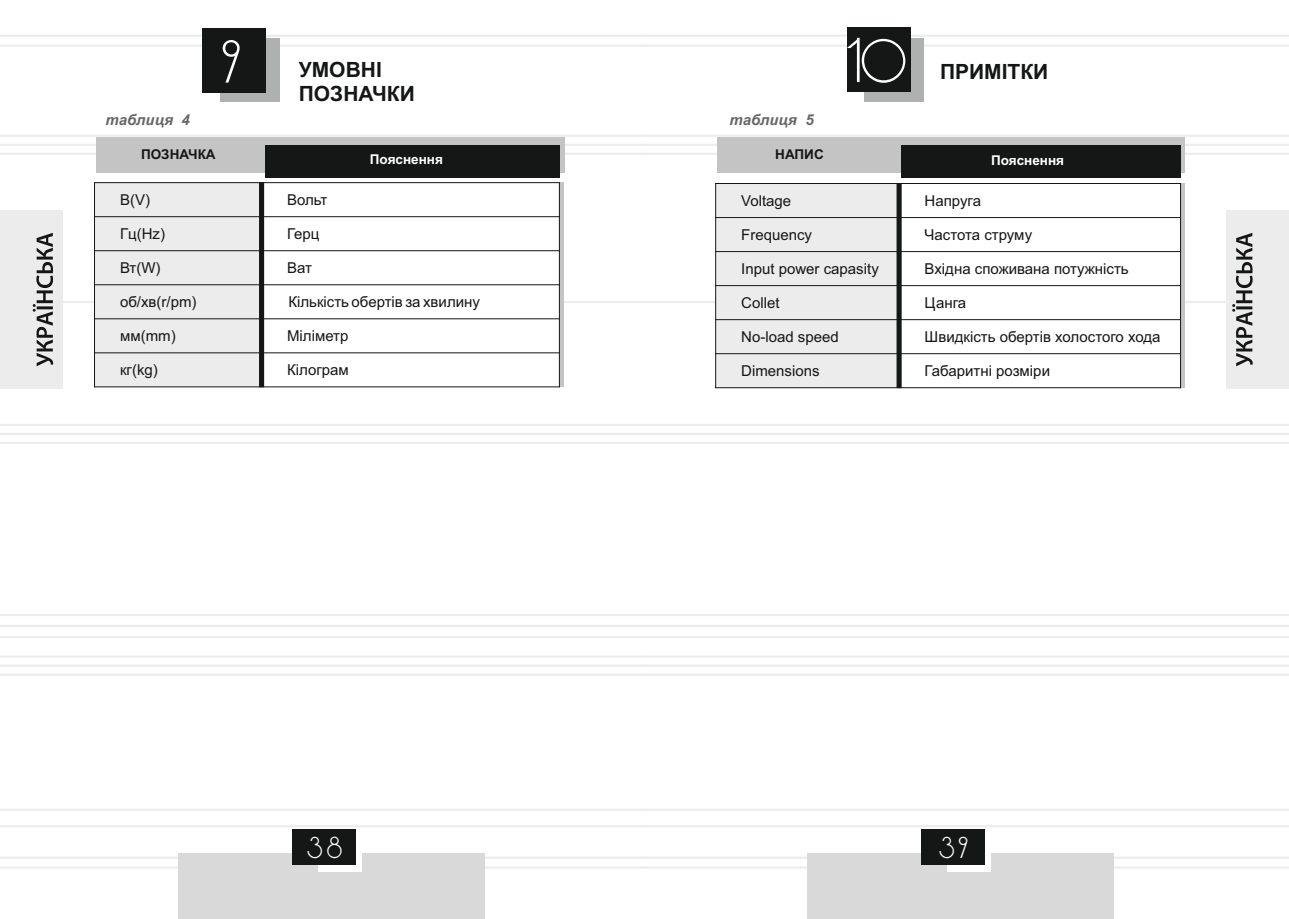
<style>
.page{position:relative;width:1289px;height:919px;background:#fff}
.page>*{position:absolute;margin:0;border:0;box-sizing:border-box;transform-origin:0 0}
.t1{font:52.5px "DS Standart Cyr";color:#fff}
.t2{font:26.25px "DS Standart Cyr";color:#fff}
.t3{font:700 21px/23.4px "Arial";color:#151616}
.t4{font:15px "Arial";color:#151616}
.t5{font:italic 700 15px "Arial";color:#676767}
.t6{font:700 13.5px "Arial";color:#fff}
.t7{font:700 13.5px "Arial";color:#151616}
</style>
<div class="page">
<hr style="left:644px;top:135px;width:644px;height:2px;background:#ececec">
<hr style="left:644px;top:153px;width:644px;height:2px;background:#ececec">
<hr style="left:644px;top:424px;width:644px;height:2px;background:#ececec">
<hr style="left:644px;top:442px;width:644px;height:2px;background:#ececec">
<hr style="left:644px;top:614px;width:644px;height:2px;background:#ececec">
<hr style="left:644px;top:635px;width:644px;height:3px;background:#ececec">
<hr style="left:644px;top:655px;width:644px;height:2px;background:#ececec">
<hr style="left:644px;top:673px;width:644px;height:2px;background:#ececec">
<hr style="left:644px;top:856px;width:644px;height:2px;background:#ececec">
<hr style="left:644px;top:866px;width:644px;height:2px;background:#ececec">
<hr style="left:644px;top:35px;width:644px;height:2px;background:#ececec">
<hr style="left:644px;top:45px;width:644px;height:2px;background:#ececec">
<hr style="left:644px;top:808px;width:644px;height:2px;background:#ececec">
<hr style="left:644px;top:825px;width:644px;height:2px;background:#ececec">
<hr style="left:644px;top:301px;width:644px;height:2px;background:#ececec">
<hr style="left:0;top:135px;width:644px;height:2px;background:#ececec">
<svg style="left:0;top:143px;width:1288px;height:4px"></svg>
<hr style="left:0;top:153px;width:644px;height:2px;background:#ececec">
<hr style="left:0;top:424px;width:644px;height:2px;background:#ececec">
<hr style="left:0;top:433px;width:1288px;height:2px;background:#ececec">
<hr style="left:0;top:442px;width:644px;height:2px;background:#ececec">
<hr style="left:0;top:614px;width:644px;height:2px;background:#ececec">
<hr style="left:0;top:625px;width:1288px;height:2px;background:#ececec">
<hr style="left:0;top:635px;width:644px;height:3px;background:#ececec">
<hr style="left:0;top:655px;width:644px;height:2px;background:#ececec">
<hr style="left:0;top:664px;width:1288px;height:3px;background:#f1f1f1">
<hr style="left:0;top:673px;width:644px;height:2px;background:#ececec">
<hr style="left:0;top:856px;width:644px;height:2px;background:#ececec">
<hr style="left:0;top:866px;width:644px;height:2px;background:#ececec">
<hr style="left:0;top:35px;width:644px;height:2px;background:#ececec">
<hr style="left:0;top:45px;width:644px;height:2px;background:#ececec">
<hr style="left:0;top:808px;width:644px;height:2px;background:#ececec">
<hr style="left:0;top:825px;width:644px;height:2px;background:#ececec">
<hr style="left:0;top:301px;width:644px;height:2px;background:#ececec">
<div style="left:0;top:210px;width:62px;height:179px;background:#ececec"></div>
<svg style="left:33px;top:233px;width:20px;height:133px"></svg>
<div style="left:1226px;top:210px;width:62px;height:179px;background:#ececec"></div>
<svg style="left:1232px;top:233px;width:20px;height:133px"></svg>
<div style="left:178px;top:853px;width:307px;height:65px;background:#d9d9da"></div>
<div style="left:318px;top:832px;width:44px;height:39px;background:#fff"></div>
<div style="left:292px;top:829px;width:64px;height:36px;background:#151616"></div>
<div style="left:807px;top:853px;width:306px;height:65px;background:#d9d9da"></div>
<div style="left:946px;top:832px;width:44px;height:39px;background:#fff"></div>
<div style="left:920px;top:829px;width:64px;height:36px;background:#151616"></div>
<div style="left:220px;top:38px;width:60px;height:64px;background:#afb0b0"></div>
<div style="left:202px;top:28px;width:64px;height:65px;background:#151616"></div>
<div style="left:864px;top:38px;width:60px;height:63px;background:#afb0b0"></div>
<div style="left:847px;top:28px;width:63px;height:64px;background:#151616"></div>
<div style="left:94px;top:183px;width:167px;height:34px;background:#ececec"></div>
<div style="left:94px;top:217px;width:167px;height:34px;background:#ececec"></div>
<div style="left:94px;top:251px;width:167px;height:34px;background:#ececec"></div>
<div style="left:94px;top:285px;width:167px;height:34px;background:#ececec"></div>
<div style="left:261px;top:285px;width:298px;height:34px;background:#fff"></div>
<div style="left:94px;top:319px;width:167px;height:34px;background:#ececec"></div>
<div style="left:94px;top:353px;width:167px;height:34px;background:#ececec"></div>
<hr style="left:94px;top:182px;width:1px;height:205px;background:#151616">
<div style="left:259px;top:182px;width:5px;height:205px;background:#151616"></div>
<hr style="left:559px;top:182px;width:1px;height:205px;background:#151616">
<hr style="left:94px;top:386px;width:466px;height:1px;background:#151616">
<hr style="left:94px;top:352px;width:466px;height:1px;background:#151616">
<hr style="left:94px;top:318px;width:466px;height:1px;background:#151616">
<hr style="left:94px;top:284px;width:466px;height:1px;background:#151616">
<hr style="left:94px;top:250px;width:466px;height:1px;background:#151616">
<hr style="left:94px;top:216px;width:466px;height:1px;background:#151616">
<hr style="left:94px;top:182px;width:466px;height:1px;background:#151616">
<div style="left:96px;top:137px;width:469px;height:35px;background:#c4c4c5"></div>
<div style="left:265px;top:145px;width:294px;height:32px;background:#151616"></div>
<div style="left:715px;top:183px;width:184px;height:34px;background:#ececec"></div>
<div style="left:715px;top:217px;width:184px;height:34px;background:#ececec"></div>
<div style="left:715px;top:251px;width:184px;height:34px;background:#ececec"></div>
<div style="left:715px;top:285px;width:184px;height:34px;background:#ececec"></div>
<div style="left:899px;top:285px;width:281px;height:34px;background:#fff"></div>
<div style="left:715px;top:319px;width:184px;height:34px;background:#ececec"></div>
<div style="left:715px;top:353px;width:184px;height:34px;background:#ececec"></div>
<hr style="left:715px;top:183px;width:1px;height:205px;background:#151616">
<div style="left:896px;top:183px;width:5px;height:205px;background:#151616"></div>
<hr style="left:1180px;top:183px;width:1px;height:205px;background:#151616">
<hr style="left:715px;top:387px;width:465px;height:1px;background:#151616">
<hr style="left:715px;top:353px;width:465px;height:1px;background:#151616">
<hr style="left:715px;top:319px;width:465px;height:1px;background:#151616">
<hr style="left:715px;top:285px;width:465px;height:1px;background:#151616">
<hr style="left:715px;top:251px;width:465px;height:1px;background:#151616">
<hr style="left:715px;top:217px;width:465px;height:1px;background:#151616">
<hr style="left:715px;top:183px;width:465px;height:1px;background:#151616">
<div style="left:717px;top:138px;width:467px;height:35px;background:#c4c4c5"></div>
<div style="left:901px;top:145px;width:279px;height:33px;background:#151616"></div>
<h1 class="t1" style="left:222px;top:40px;width:21px">9</h1>
<h1 class="t1" style="left:845px;top:40px;width:62px">10</h1>
<h3 class="t3" style="left:299px;top:60px;width:117px">УМОВНІ<br>ПОЗНАЧКИ</h3>
<p class="t5" style="left:105px;top:114px;width:86px">таблиця 4</p>
<p class="t5" style="left:729px;top:114px;width:86px">таблиця 5</p>
<p class="t7" style="left:141px;top:149px;width:76px">ПОЗНАЧКА</p>
<p class="t6" style="left:370px;top:154px;width:75px">Пояснення</p>
<p class="t7" style="left:775px;top:150px;width:50px">НАПИС</p>
<h3 class="t3" style="left:940px;top:62px;width:110px">ПРИМІТКИ</h3>
<p class="t6" style="left:991px;top:155px;width:75px">Пояснення</p>
<p class="t4" style="left:120px;top:194px;width:31px">В(V)</p>
<p class="t4" style="left:287px;top:194px;width:42px">Вольт</p>
<p class="t4" style="left:120px;top:228px;width:47px">Гц(Hz)</p>
<p class="t4" style="left:287px;top:228px;width:34px">Герц</p>
<p class="t4" style="left:120px;top:262px;width:42px">Вт(W)</p>
<p class="t4" style="left:287px;top:262px;width:26px">Ват</p>
<p class="t4" style="left:120px;top:296px;width:78px">об/хв(r/pm)</p>
<p class="t4" style="left:288px;top:296px;width:193px">Кількість обертів за хвилину</p>
<p class="t4" style="left:120px;top:330px;width:57px">мм(mm)</p>
<p class="t4" style="left:287px;top:330px;width:63px">Міліметр</p>
<p class="t4" style="left:120px;top:364px;width:39px">кг(kg)</p>
<p class="t4" style="left:287px;top:364px;width:63px">Кілограм</p>
<p class="t4" style="left:741px;top:195px;width:52px">Voltage</p>
<p class="t4" style="left:924px;top:195px;width:58px">Напруга</p>
<p class="t4" style="left:741px;top:229px;width:72px">Frequency</p>
<p class="t4" style="left:924px;top:229px;width:109px">Частота струму</p>
<p class="t4" style="left:741px;top:263px;width:139px">Input power capasity</p>
<p class="t4" style="left:924px;top:263px;width:206px">Вхідна споживана потужність</p>
<p class="t4" style="left:741px;top:297px;width:40px">Collet</p>
<p class="t4" style="left:924px;top:297px;width:43px">Цанга</p>
<p class="t4" style="left:741px;top:331px;width:99px">No-load speed</p>
<p class="t4" style="left:924px;top:331px;width:237px">Швидкість обертів холостого хода</p>
<p class="t4" style="left:741px;top:365px;width:80px">Dimensions</p>
<p class="t4" style="left:924px;top:365px;width:127px">Габаритні розміри</p>
<h2 class="t2" style="left:307px;top:836px;width:36px">38</h2>
<h2 class="t2" style="left:939px;top:836px;width:30px">39</h2>
</div>
